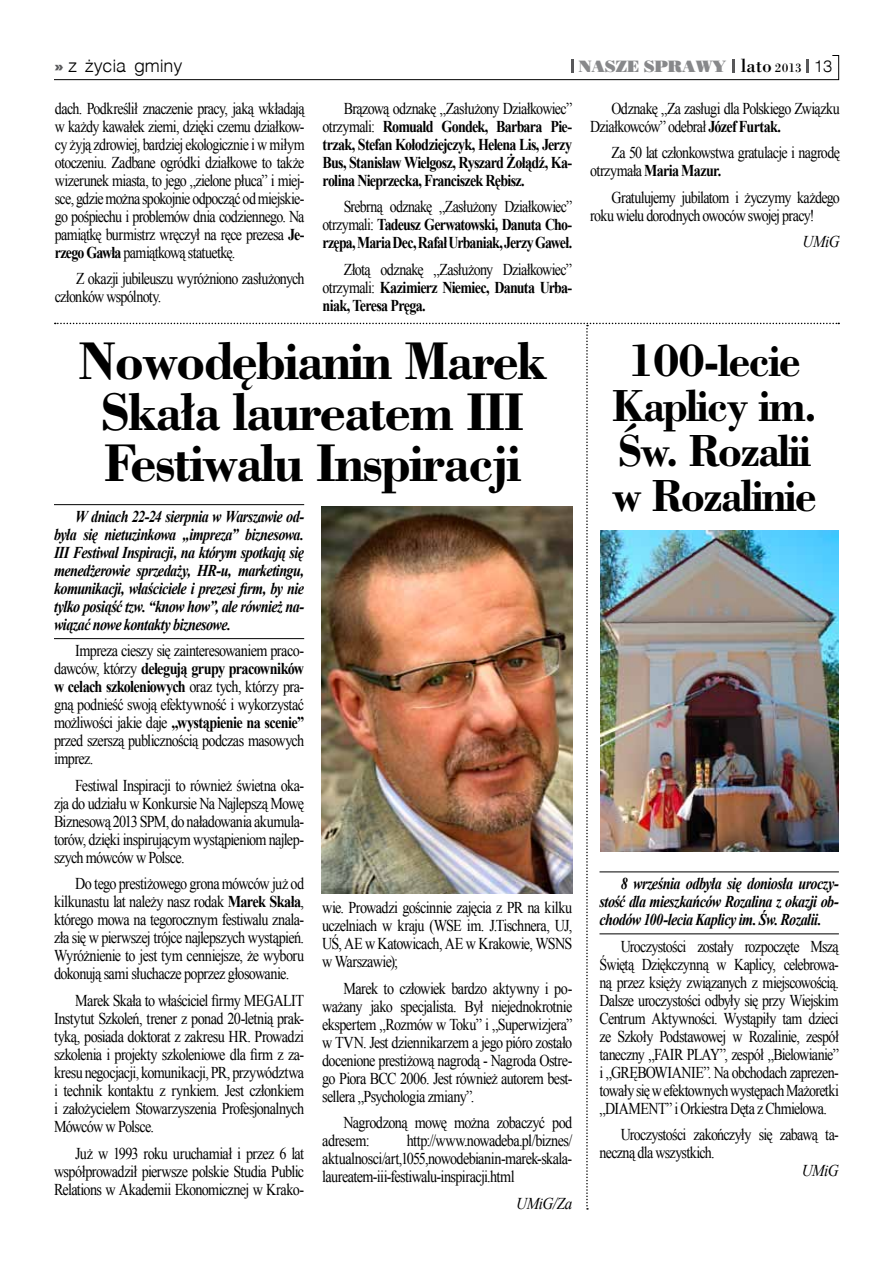
<style>
.page{position:relative;width:893px;height:1263px;background:#fff}
.page>*{position:absolute;margin:0;border:0;box-sizing:border-box;transform-origin:0 0}
.t1{font:700 49.5px/51px "Bodoni PL";letter-spacing:-.04em;color:#000;text-align:center;scale:.96 1}
.t2{font:700 42px/45px "Bodoni PL";letter-spacing:-.05em;color:#000;text-align:center;scale:.94 1}
.t3{font:300 18px "Switzerland";letter-spacing:-.01em;color:#000}
.t4{font:16.5px/18px "Times New Roman";letter-spacing:-.045em;color:#000;text-align:justify;scale:.86 1}
.t5{font:16.5px/18px "Times New Roman";letter-spacing:-.045em;color:#000;scale:.85 1}
.t6{font:italic 700 16.5px/18px "Times New Roman";letter-spacing:-.04em;color:#000;text-align:justify;scale:.86 1}
.t7{font:700 16.5px/18px "Times New Roman";letter-spacing:-.05em;color:#000;text-align:justify;scale:.85 1}
.t8{font:700 16.5px/18px "Times New Roman";letter-spacing:-.05em;color:#000;text-align:justify;scale:.84 1}
.t9{font:16.5px "Bodnoff";letter-spacing:-.02em;color:#87888a}
.t10{font:italic 16.5px "Times New Roman";letter-spacing:-.035em;color:#000;scale:.92 1}
.s1{font-family:"Switzerland Inserat";font-weight:400;font-size:19.5px;color:#58585a}
.s2{font-family:"Bodoni PL";font-size:18px;color:#000}
.s3{font-family:"Bodoni PL";font-size:12px;color:#000}
.s4{font-family:"Switzerland";font-weight:300;color:#000}
.s5{font-weight:700}
.s6{font-weight:400}
</style>
<div class="page">
<svg style="left:54px;top:55px;width:785px;height:25px"></svg>
<hr style="left:54px;top:504px;width:250px;height:1px;background:#000">
<hr style="left:54px;top:638px;width:250px;height:1px;background:#000">
<img style="left:55px;top:323px;width:784px;height:886px">
<p class="t3" style="left:54px;top:55px;width:130px"><span class="s1">»</span> z życia gminy</p>
<p class="t9" style="left:579px;top:57px;width:255px">NASZE SPRAWY <span class="s2">lato</span> <span class="s3">2013</span> <span class="s4">13</span></p>
<p class="t5" style="left:55px;top:99px;width:295px;text-align:justify">dach. Podkreślił znaczenie pracy, jaką wkładają w każdy kawałek ziemi, dzięki czemu działkow&shy;cy żyją zdrowiej, bardziej ekologicznie i w miłym otoczeniu. Zadbane ogródki działkowe to także wizerunek miasta, to jego „zielone płuca” i miej&shy;sce, gdzie można spokojnie odpocząć od miejskie&shy;go pośpiechu i problemów dnia codziennego. Na pamiątkę burmistrz wręczył na ręce prezesa <span class="s5">Je&shy;rzego Gawła</span> pamiątkową statuetkę.</p>
<p class="t5" style="left:55px;top:269px;width:295px;text-indent:21px">Z okazji jubileuszu wyróżniono zasłużonych członków wspólnoty.</p>
<p class="t5" style="left:590px;top:99px;width:295px;text-indent:21px">Odznakę „Za zasługi dla Polskiego Związku<br>Działkowców” odebrał <span class="s5">Józef Furtak.</span></p>
<p class="t5" style="left:590px;top:143px;width:295px;text-indent:21px">Za 50 lat członkowstwa gratulacje i nagrodę otrzymała <span class="s5">Maria Mazur.</span></p>
<p class="t5" style="left:590px;top:188px;width:295px;text-indent:21px">Gratulujemy jubilatom i życzymy każdego roku wielu dorodnych owoców swojej pracy!</p>
<p class="t10" style="left:803px;top:230px;width:42px">UMiG</p>
<p class="t7" style="left:323px;top:99px;width:295px;text-indent:21px"><span class="s6">Brązową odznakę „Zasłużony Działkowiec” otrzymali:</span> Romuald Gondek, Barbara Pie&shy;trzak, Stefan Kołodziejczyk, Helena Lis, Jerzy Bus, Stanisław Wielgosz, Ryszard Żołądź, Ka&shy;rolina Nieprzecka, Franciszek Rębisz.</p>
<p class="t8" style="left:323px;top:197px;width:299px;text-indent:21px"><span class="s6">Srebrną odznakę „Zasłużony Działkowiec” otrzymali:</span> Tadeusz Gerwatowski, Danuta Cho&shy;rzępa, Maria Dec, Rafał Urbaniak, Jerzy Gaweł.</p>
<p class="t7" style="left:323px;top:260px;width:295px;text-indent:21px"><span class="s6">Złotą odznakę „Zasłużony Działkowiec” otrzymali:</span> Kazimierz Niemiec, Danuta Urba&shy;niak, Teresa Pręga.</p>
<h1 class="t1" style="left:78px;top:334px;width:490px">Nowodębianin Marek<br>Skała laureatem III<br>Festiwalu Inspiracji</h1>
<p class="t6" style="left:54px;top:507px;width:292px;text-indent:21px">W dniach 22-24 sierpnia w Warszawie od&shy;była się nietuzinkowa „impreza” biznesowa.<br>III Festiwal Inspiracji, na którym spotkają się menedżerowie sprzedaży, HR-u, marketingu, komunikacji, właściciele i prezesi firm, by nie tylko posiąść tzw. “know how”, ale również na&shy;wiązać nowe kontakty biznesowe.</p>
<p class="t4" style="left:54px;top:642px;width:292px;text-indent:21px">Impreza cieszy się zainteresowaniem praco&shy;dawców, którzy <span class="s5">delegują grupy pracowników w celach szkoleniowych</span> oraz tych, którzy pra&shy;gną podnieść swoją efektywność i wykorzystać możliwości jakie daje <span class="s5">„wystąpienie na scenie” </span>przed szerszą publicznością podczas masowych imprez.</p>
<p class="t4" style="left:54px;top:776px;width:292px;text-indent:21px">Festiwal Inspiracji to również świetna oka&shy;zja do udziału w Konkursie Na Najlepszą Mowę Biznesową 2013 SPM, do naładowania akumula&shy;torów, dzięki inspirującym wystąpieniom najlep&shy;szych mówców w Polsce.</p>
<p class="t4" style="left:54px;top:875px;width:292px;text-indent:21px">Do tego prestiżowego grona mówców już od kilkunastu lat należy nasz rodak <span class="s5">Marek Skała</span>, którego mowa na tegorocznym festiwalu znala&shy;zła się w pierwszej trójce najlepszych wystąpień.<br>Wyróżnienie to jest tym cenniejsze, że wyboru dokonują sami słuchacze poprzez głosowanie.</p>
<p class="t4" style="left:54px;top:991px;width:292px;text-indent:21px">Marek Skała to właściciel firmy MEGALIT Instytut Szkoleń, trener z ponad 20-letnią prak&shy;tyką, posiada doktorat z zakresu HR. Prowadzi szkolenia i projekty szkoleniowe dla firm z za&shy;kresu negocjacji, komunikacji, PR, przywództwa i technik kontaktu z rynkiem. Jest członkiem i założycielem Stowarzyszenia Profesjonalnych Mówców w Polsce.</p>
<p class="t4" style="left:54px;top:1144px;width:292px;text-indent:21px">Już w 1993 roku uruchamiał i przez 6 lat współprowadził pierwsze polskie Studia Public Relations w Akademii Ekonomicznej w Krako-</p>
<p class="t4" style="left:322px;top:898px;width:292px">wie. Prowadzi gościnnie zajęcia z PR na kilku uczelniach w kraju (WSE im. J.Tischnera, UJ, UŚ, AE w Katowicach, AE w Krakowie, WSNS w Warszawie);</p>
<p class="t4" style="left:322px;top:979px;width:292px;text-indent:21px">Marek to człowiek bardzo aktywny i po&shy;ważany jako specjalista. Był niejednokrotnie ekspertem „Rozmów w Toku” i „Superwizjera” w TVN. Jest dziennikarzem a jego pióro zostało docenione prestiżową nagrodą - Nagroda Ostre&shy;go Piora BCC 2006. Jest również autorem best&shy;sellera „Psychologia zmiany”.</p>
<p class="t4" style="left:322px;top:1113px;width:292px;text-indent:21px">Nagrodzoną mowę można zobaczyć pod adresem:</p>
<p class="t4" style="left:322px;top:1131px;width:292px;text-indent:85px">http://www.nowadeba.pl/biznes/ aktualnosci/art,1055,nowodebianin-marek-skala&shy;laureatem-iii-festiwalu-inspiracji.html</p>
<p class="t10" style="left:516px;top:1191px;width:63px">UMiG/Za</p>
<h2 class="t2" style="left:611px;top:336px;width:221px">100-lecie<br>Kaplicy im.<br>Św. Rozalii w Rozalinie</h2>
<p class="t6" style="left:599px;top:874px;width:280px;text-indent:21px">8 września odbyła się doniosła uroczy&shy;stość dla mieszkańców Rozalina z okazji ob&shy;chodów 100-lecia Kaplicy im. Św. Rozalii.</p>
<p class="t5" style="left:599px;top:937px;width:283px;text-align:justify;text-indent:21px">Uroczystości zostały rozpoczęte Mszą Świętą Dziękczynną w Kaplicy, celebrowa&shy;ną przez księży związanych z miejscowością.<br>Dalsze uroczystości odbyły się przy Wiejskim Centrum Aktywności. Wystąpiły tam dzieci ze Szkoły Podstawowej w Rozalinie, zespół taneczny „FAIR PLAY”, zespół „Bielowianie” i „GRĘBOWIANIE”. Na obchodach zaprezen&shy;towały się w efektownych występach Mażoretki „DIAMENT” i Orkiestra Dęta z Chmielowa.</p>
<p class="t5" style="left:599px;top:1125px;width:283px;text-indent:21px">Uroczystości zakończyły się zabawą ta&shy;neczną dla wszystkich.</p>
<p class="t10" style="left:802px;top:1159px;width:42px">UMiG</p>
</div>
